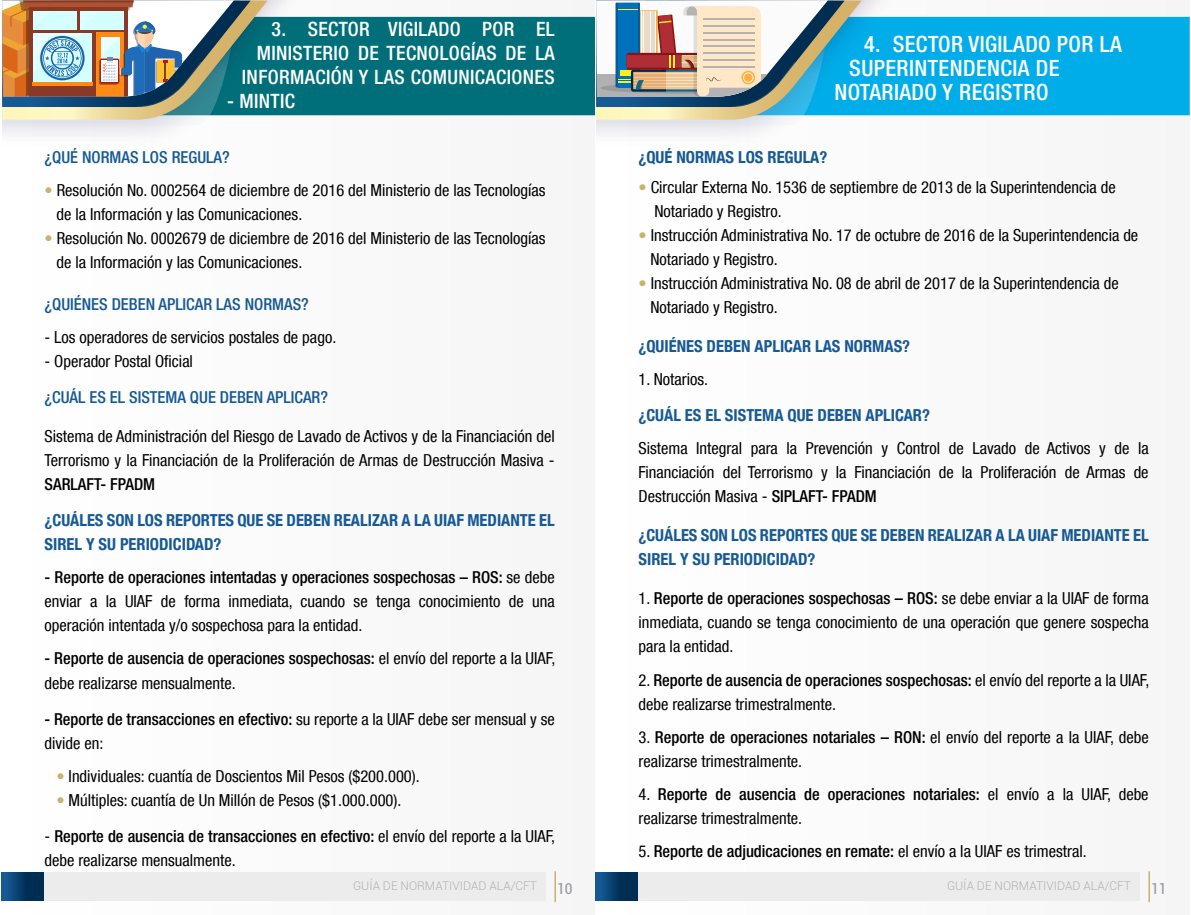
<style>
.page{position:relative;width:1191px;height:915px;background:#fff}
.page>*{position:absolute;margin:0;border:0;box-sizing:border-box;transform-origin:0 0}
.t1{font:500 condensed 22.5px "Helvetica Neue LT Com";letter-spacing:.015em;color:#fff}
.t2{font:500 condensed 19.8px/24px "Helvetica Neue LT Com";letter-spacing:.015em;color:#fff;text-align:right}
.t3{font:condensed 16.5px/24px "Helvetica Neue LT Com";color:#000}
.t4{font:700 condensed 16.5px/24px "Helvetica Neue LT Com";color:#165994}
.t5{font:500 condensed 16.5px "Helvetica Neue LT Com";color:#165994}
.t6{font:500 condensed 16.5px "Helvetica Neue LT Com";color:#000}
.t7{font:condensed 15px "Roboto";color:#99989d}
.t8{font:300 12px "Roboto";color:#b1b1b1}
.s1{color:#cab26d}
.s2{font-weight:500}
.s3{font-weight:400}
</style>
<div class="page">
<div style="left:2px;top:0;width:594px;height:914px;background:#fafafa"></div>
<div style="left:2px;top:871px;width:544px;height:28px;background:#ececec"></div>
<svg style="left:2px;top:871px;width:41px;height:28px"></svg>
<hr style="left:554px;top:871px;width:2px;height:30px;background:#cab26d">
<div style="left:318px;top:17px;width:277px;height:98px;background:#006f7a"></div>
<img style="left:2px;top:1px;width:316px;height:131px">
<svg style="left:2px;top:0;width:265px;height:125px;background:#96a097"></svg>
<div style="left:595px;top:0;width:594px;height:914px;background:#fafafa"></div>
<div style="left:595px;top:871px;width:545px;height:28px;background:#ececec"></div>
<svg style="left:595px;top:871px;width:42px;height:28px"></svg>
<hr style="left:1148px;top:871px;width:2px;height:30px;background:#cab26d">
<div style="left:911px;top:17px;width:278px;height:98px;background:#00ade9"></div>
<img style="left:596px;top:1px;width:315px;height:131px">
<svg style="left:596px;top:0;width:265px;height:125px"></svg>
<p class="t2" style="left:242px;top:16px;width:314px">3. SECTOR VIGILADO POR EL<br>MINISTERIO DE TECNOLOGÍAS DE LA<br>INFORMACIÓN Y LAS COMUNICACIONES</p>
<p class="t2" style="left:227px;top:88px;width:69px">- MINTIC</p>
<p class="t5" style="left:45px;top:147px;width:187px">¿QUÉ NORMAS LOS REGULA?</p>
<p class="t3" style="left:56px;top:178px;width:491px;text-indent:-12px"><span class="s1">•</span> Resolución No. 0002564 de diciembre de 2016 del Ministerio de las Tecnologías de la Información y las Comunicaciones.</p>
<p class="t3" style="left:56px;top:226px;width:491px;text-indent:-12px"><span class="s1">•</span> Resolución No. 0002679 de diciembre de 2016 del Ministerio de las Tecnologías de la Información y las Comunicaciones.</p>
<p class="t5" style="left:45px;top:294px;width:266px">¿QUIÉNES DEBEN APLICAR LAS NORMAS?</p>
<p class="t3" style="left:45px;top:325px;width:293px">- Los operadores de servicios postales de pago.</p>
<p class="t3" style="left:45px;top:349px;width:150px">- Operador Postal Oficial</p>
<p class="t5" style="left:45px;top:387px;width:285px">¿CUÁL ES EL SISTEMA QUE DEBEN APLICAR?</p>
<p class="t3" style="left:45px;top:424px;width:512px">Sistema de Administración del Riesgo de Lavado de Activos y de la Financiación del<br>Terrorismo y la Financiación de la Proliferación de Armas de Destrucción Masiva -</p>
<p class="t6" style="left:45px;top:474px;width:112px">SARLAFT- FPADM</p>
<p class="t4" style="left:45px;top:508px;width:511px">¿CUÁLES SON LOS REPORTES QUE SE DEBEN REALIZAR A LA UIAF MEDIANTE EL<br>SIREL Y SU PERIODICIDAD?</p>
<p class="t3" style="left:45px;top:565px;width:512px;text-align:justify"><span class="s2">- Reporte de operaciones intentadas y operaciones sospechosas – ROS:</span> se debe enviar a la UIAF de forma inmediata, cuando se tenga conocimiento de una operación intentada y/o sospechosa para la entidad.</p>
<p class="t3" style="left:45px;top:646px;width:512px"><span class="s2">- Reporte de ausencia de operaciones sospechosas:</span> el envío del reporte a la UIAF, debe realizarse mensualmente.</p>
<p class="t3" style="left:45px;top:706px;width:512px"><span class="s2">- Reporte de transacciones en efectivo:</span> su reporte a la UIAF debe ser mensual y se divide en:</p>
<p class="t3" style="left:56px;top:763px;width:365px"><span class="s1">•</span> Individuales: cuantía de Doscientos Mil Pesos ($200.000).</p>
<p class="t3" style="left:56px;top:787px;width:346px"><span class="s1">•</span> Múltiples: cuantía de Un Millón de Pesos ($1.000.000).</p>
<p class="t3" style="left:45px;top:823px;width:512px">- <span class="s2">Reporte de ausencia de transacciones en efectivo:</span> el envío del reporte a la UIAF, debe realizarse mensualmente.</p>
<p class="t8" style="left:353px;top:877px;width:185px">GUÍA DE NORMATIVIDAD ALA/CFT</p>
<p class="t7" style="left:557px;top:877px;width:17px">10</p>
<h1 class="t1" style="left:864px;top:30px;width:259px">4. SECTOR VIGILADO POR LA</h1>
<h1 class="t1" style="left:849px;top:54px;width:212px">SUPERINTENDENCIA DE</h1>
<h1 class="t1" style="left:834px;top:78px;width:216px">NOTARIADO Y REGISTRO</h1>
<p class="t4" style="left:638px;top:145px;width:190px">¿QUÉ NORMAS LOS REGULA?</p>
<p class="t3" style="left:654px;top:175px;width:463px;text-indent:-16px"><span class="s1">•</span> Circular Externa No. 1536 de septiembre de 2013 de la Superintendencia de<br>Notariado y Registro.</p>
<p class="t3" style="left:650px;top:223px;width:489px;text-indent:-12px"><span class="s1">•</span> Instrucción Administrativa No. 17 de octubre de 2016 de la Superintendencia de<br>Notariado y Registro.</p>
<p class="t3" style="left:650px;top:271px;width:470px;text-indent:-12px"><span class="s1">•</span> Instrucción Administrativa No. 08 de abril de 2017 de la Superintendencia de<br>Notariado y Registro.</p>
<p class="t4" style="left:638px;top:334px;width:273px">¿QUIÉNES DEBEN APLICAR LAS NORMAS?</p>
<p class="t3" style="left:638px;top:367px;width:71px">1. Notarios.</p>
<p class="t4" style="left:638px;top:403px;width:293px">¿CUÁL ES EL SISTEMA QUE DEBEN APLICAR?</p>
<p class="t3" style="left:638px;top:436px;width:512px;text-align:justify">Sistema Integral para la Prevención y Control de Lavado de Activos y de la Financiación del Terrorismo y la Financiación de la Proliferación de Armas de Destrucción Masiva - <span class="s2">SIPLAFT- FPADM</span></p>
<p class="t4" style="left:638px;top:523px;width:511px">¿CUÁLES SON LOS REPORTES QUE SE DEBEN REALIZAR A LA UIAF MEDIANTE EL<br>SIREL Y SU PERIODICIDAD?</p>
<p class="t3" style="left:638px;top:586px;width:511px;text-align:justify">1. <span class="s2">Reporte de operaciones sospechosas – ROS:</span> se debe enviar a la UIAF de forma inmediata, cuando se tenga conocimiento de una operación que genere sospecha para la entidad.</p>
<p class="t3" style="left:638px;top:667px;width:512px">2. <span class="s2">Reporte de ausencia de operaciones sospechosas:</span> el envío del reporte a la UIAF, debe realizarse trimestralmente.</p>
<p class="t3" style="left:638px;top:724px;width:512px">3. <span class="s2">Reporte de operaciones notariales – RON:</span> el envío del reporte a la UIAF, debe realizarse trimestralmente.</p>
<p class="t3" style="left:638px;top:781px;width:511px">4. <span class="s2">Reporte de ausencia de operaciones notariales:</span> el envío a la UIAF, debe realizarse trimestralmente.</p>
<p class="t6" style="left:638px;top:840px;width:450px"><span class="s3">5.</span> Reporte de adjudicaciones en remate: <span class="s3">el envío a la UIAF es trimestral.</span></p>
<p class="t8" style="left:947px;top:877px;width:185px">GUÍA DE NORMATIVIDAD ALA/CFT</p>
<p class="t7" style="left:1151px;top:877px;width:17px">11</p>
</div>
